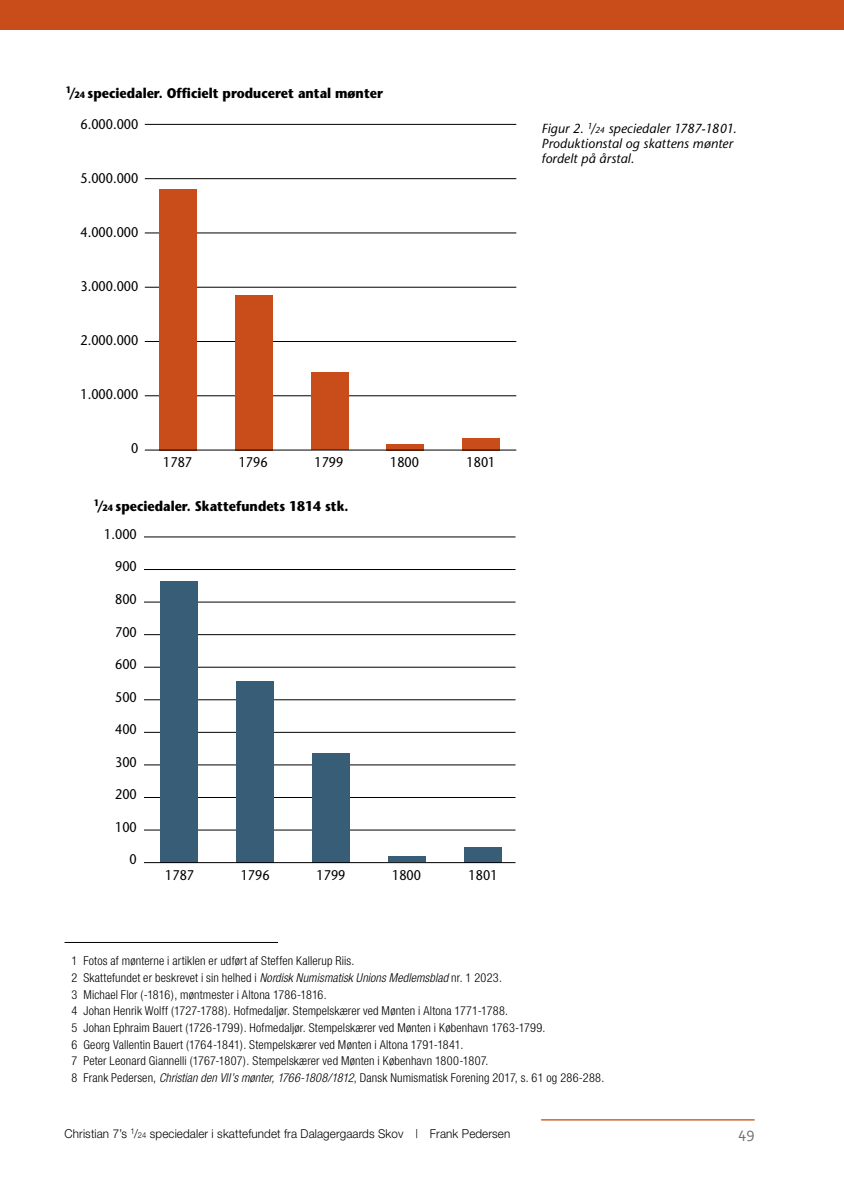
<style>
.page{position:relative;width:844px;height:1191px;background:#fff}
.page>*{position:absolute;margin:0;border:0;box-sizing:border-box;transform-origin:0 0}
.t1{font:15.75px "Corbel";color:#706f6f}
.t2{font:14px "Stone Sans";color:#000;scale:.9 1}
.t3{font:700 14px "Stone Sans";color:#000;scale:.9 1}
.t4{font:italic 13.12px/14.9px "Stone Sans";letter-spacing:.01em;color:#000}
.t5{font:300 condensed 12.25px/16.6px "Helvetica Neue";letter-spacing:.01em;color:#000}
.t6{font:300 12.25px "Helvetica Neue";letter-spacing:.01em;color:#000;scale:.95 1}
.s1{font-size:9.28px}
.s2{font-size:8.58px}
.s3{font-style:italic}
.s4{font-size:8.05px}
</style>
<div class="page">
<hr style="left:541px;top:1119px;width:213px;height:1px;background:#c94d1b">
<div style="left:0;top:0;width:843px;height:30px;background:#c94d1b"></div>
<hr style="left:64px;top:942px;width:214px;height:1px;background:#000">
<hr style="left:144px;top:536px;width:371px;height:1px;background:#000">
<hr style="left:144px;top:569px;width:371px;height:1px;background:#000">
<hr style="left:144px;top:602px;width:371px;height:1px;background:#000">
<hr style="left:144px;top:634px;width:371px;height:1px;background:#000">
<hr style="left:144px;top:667px;width:371px;height:1px;background:#000">
<hr style="left:144px;top:699px;width:371px;height:1px;background:#000">
<hr style="left:144px;top:732px;width:371px;height:1px;background:#000">
<hr style="left:144px;top:764px;width:371px;height:1px;background:#000">
<hr style="left:144px;top:797px;width:371px;height:1px;background:#000">
<hr style="left:144px;top:829px;width:371px;height:1px;background:#000">
<div style="left:161px;top:581px;width:37px;height:282px;background:#385d76"></div>
<div style="left:312px;top:753px;width:38px;height:110px;background:#385d76"></div>
<div style="left:236px;top:681px;width:38px;height:182px;background:#385d76"></div>
<div style="left:464px;top:847px;width:37px;height:15px;background:#385d76"></div>
<div style="left:388px;top:856px;width:38px;height:6px;background:#385d76"></div>
<hr style="left:144px;top:862px;width:371px;height:1px;background:#000">
<hr style="left:145px;top:124px;width:371px;height:1px;background:#000">
<hr style="left:145px;top:233px;width:371px;height:1px;background:#000">
<hr style="left:145px;top:178px;width:371px;height:1px;background:#000">
<hr style="left:145px;top:287px;width:371px;height:1px;background:#000">
<hr style="left:145px;top:341px;width:371px;height:1px;background:#000">
<hr style="left:145px;top:395px;width:371px;height:1px;background:#000">
<div style="left:311px;top:372px;width:37px;height:78px;background:#c94d1b"></div>
<div style="left:386px;top:443px;width:37px;height:7px;background:#c94d1b"></div>
<div style="left:235px;top:295px;width:37px;height:155px;background:#c94d1b"></div>
<div style="left:462px;top:438px;width:37px;height:12px;background:#c94d1b"></div>
<div style="left:159px;top:189px;width:38px;height:261px;background:#c94d1b"></div>
<hr style="left:145px;top:450px;width:371px;height:1px;background:#000">
<p class="t3" style="left:66px;top:84px;width:353px"><sup>1</sup>/<span class="s1">24</span> speciedaler. Officielt produceret antal mønter</p>
<p class="t2" style="left:80px;top:116px;width:66px">6.000.000</p>
<p class="t2" style="left:80px;top:170px;width:66px">5.000.000</p>
<p class="t2" style="left:80px;top:223px;width:66px">4.000.000</p>
<p class="t2" style="left:80px;top:277px;width:66px">3.000.000</p>
<p class="t2" style="left:80px;top:331px;width:66px">2.000.000</p>
<p class="t2" style="left:80px;top:385px;width:66px">1.000.000</p>
<p class="t2" style="left:131px;top:439px;width:10px">0</p>
<p class="t2" style="left:163px;top:453px;width:34px">1787</p>
<p class="t2" style="left:238px;top:453px;width:34px">1796</p>
<p class="t2" style="left:314px;top:453px;width:34px">1799</p>
<p class="t2" style="left:390px;top:453px;width:34px">1800</p>
<p class="t2" style="left:466px;top:453px;width:34px">1801</p>
<p class="t3" style="left:94px;top:497px;width:284px"><sup>1</sup>/<span class="s1">24</span> speciedaler. Skattefundets 1814 stk.</p>
<p class="t2" style="left:104px;top:525px;width:38px">1.000</p>
<p class="t2" style="left:115px;top:558px;width:26px">900</p>
<p class="t2" style="left:115px;top:590px;width:26px">800</p>
<p class="t2" style="left:115px;top:623px;width:26px">700</p>
<p class="t2" style="left:115px;top:655px;width:26px">600</p>
<p class="t2" style="left:115px;top:688px;width:26px">500</p>
<p class="t2" style="left:115px;top:720px;width:26px">400</p>
<p class="t2" style="left:115px;top:753px;width:26px">300</p>
<p class="t2" style="left:115px;top:785px;width:26px">200</p>
<p class="t2" style="left:115px;top:818px;width:26px">100</p>
<p class="t2" style="left:130px;top:851px;width:10px">0</p>
<p class="t2" style="left:165px;top:866px;width:34px">1787</p>
<p class="t2" style="left:241px;top:866px;width:34px">1796</p>
<p class="t2" style="left:316px;top:866px;width:34px">1799</p>
<p class="t2" style="left:392px;top:866px;width:34px">1800</p>
<p class="t2" style="left:468px;top:866px;width:34px">1801</p>
<p class="t4" style="left:541px;top:121px;width:197px">Figur 2. <sup>1</sup>/<span class="s2">24</span> speciedaler 1787-1801.<br>Produktionstal og skattens mønter fordelt på årstal.</p>
<p class="t5" style="left:71px;top:952px;width:534px">1 Fotos af mønterne i artiklen er udført af Steffen Kallerup Riis.<br>2 Skattefundet er beskrevet i sin helhed i <span class="s3">Nordisk Numismatisk Unions Medlemsblad</span> nr. 1 2023.<br>3 Michael Flor (-1816), møntmester i Altona 1786-1816.<br>4 Johan Henrik Wolff (1727-1788). Hofmedaljør. Stempelskærer ved Mønten i Altona 1771-1788.<br>5 Johan Ephraim Bauert (1726-1799). Hofmedaljør. Stempelskærer ved Mønten i København 1763-1799.<br>6 Georg Vallentin Bauert (1764-1841). Stempelskærer ved Mønten i Altona 1791-1841.<br>7 Peter Leonard Giannelli (1767-1807). Stempelskærer ved Mønten i København 1800-1807.<br>8 Frank Pedersen, <span class="s3">Christian den VII’s mønter, 1766-1808/1812</span>, Dansk Numismatisk Forening 2017, s. 61 og 286-288.</p>
<p class="t6" style="left:64px;top:1126px;width:470px">Christian 7’s <sup>1</sup>/<span class="s4">24</span> speciedaler i skattefundet fra Dalagergaards Skov | Frank Pedersen</p>
<p class="t1" style="left:738px;top:1123px;width:18px">49</p>
</div>
